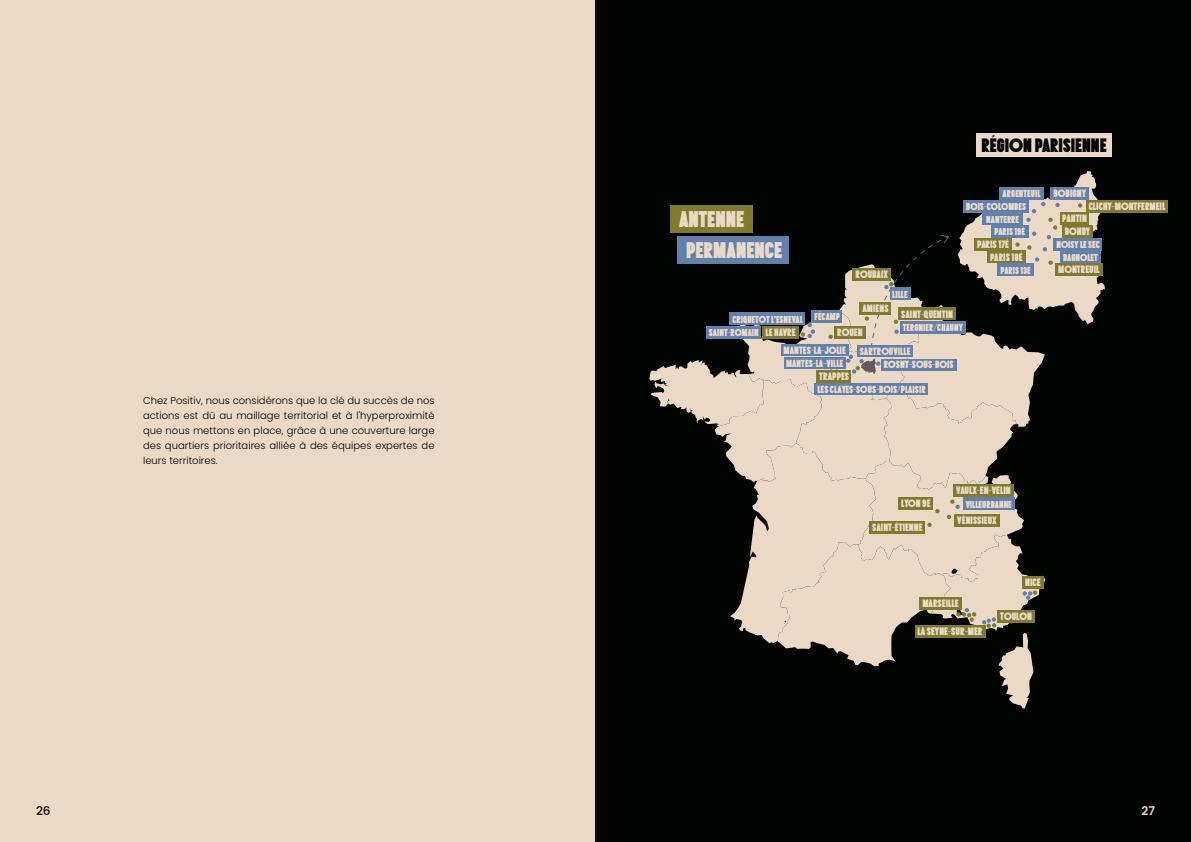
<style>
.page{position:relative;width:1191px;height:842px;background:#fff}
.page>*{position:absolute;margin:0;border:0;box-sizing:border-box;transform-origin:0 0}
.t1{font:22.7px "Tombstone Positiv";color:#ebd9c6}
.t2{font:19.4px "Tombstone Positiv";color:#010401}
.t3{font:500 12px "Poppins";color:#010401}
.t4{font:600 12px "Poppins";color:#ebd9c6}
.t5{font:10.7px/12.6px "Tombstone Positiv";color:#ebd9c6}
.t6{font:10.6px "Tombstone Positiv";color:#ebd9c6}
.t7{font:10.5px "Tombstone Positiv";color:#ebd9c6}
.t8{font:10.3px "Tombstone Positiv";color:#ebd9c6}
.t9{font:10.1px/12.7px "Tombstone Positiv";color:#ebd9c6}
.t10{font:300 10px/15px "Poppins";color:#010401;text-align:justify}
</style>
<div class="page">
<div style="left:0;top:0;width:595px;height:842px;background:#ebd9c6"></div>
<div style="left:595px;top:0;width:596px;height:842px;background:#010401"></div>
<div style="left:976px;top:133px;width:135px;height:23px;background:#ebd9c6"></div>
<div style="left:1086px;top:200px;width:82px;height:12px;background:#7e7b2e"></div>
<svg style="left:649px;top:171px;width:456px;height:538px"></svg>
<div style="left:914px;top:626px;width:71px;height:12px;background:#7e7b2e"></div>
<div style="left:919px;top:598px;width:43px;height:12px;background:#7e7b2e"></div>
<div style="left:997px;top:610px;width:37px;height:12px;background:#7e7b2e"></div>
<div style="left:1022px;top:576px;width:21px;height:12px;background:#7e7b2e"></div>
<div style="left:816px;top:370px;width:35px;height:12px;background:#7e7b2e"></div>
<div style="left:857px;top:345px;width:55px;height:12px;background:#6080ad"></div>
<div style="left:881px;top:359px;width:75px;height:12px;background:#6080ad"></div>
<div style="left:783px;top:357px;width:62px;height:12px;background:#6080ad"></div>
<div style="left:814px;top:383px;width:114px;height:12px;background:#6080ad"></div>
<div style="left:781px;top:344px;width:67px;height:12px;background:#6080ad"></div>
<p class="t10" style="left:143px;top:393px;width:293px">Chez Positiv, nous considérons que la clé du succès de nos actions est dû au maillage territorial et à l'hyperproximité que nous mettons en place, grâce à une couverture large des quartiers prioritaires alliée à des équipes expertes de leurs territoires.</p>
<p class="t3" style="left:36px;top:803px;width:16px">26</p>
<h2 class="t2" style="left:981px;top:135px;width:127px">RÉGION PARISIENNE</h2>
<p class="t9" style="left:1002px;top:187px;width:39px">ARGENTEUIL</p>
<p class="t5" style="left:1053px;top:187px;width:34px">BOBIGNY</p>
<p class="t5" style="left:1088px;top:200px;width:78px">CLICHY-MONTFERMEIL</p>
<p class="t5" style="left:1062px;top:212px;width:30px">PANTIN<br>BONDY</p>
<p class="t5" style="left:1058px;top:263px;width:43px">MONTREUIL</p>
<p class="t9" style="left:966px;top:200px;width:61px">BOIS-COLOMBES</p>
<h1 class="t1" style="left:679px;top:207px;width:67px">ANTENNE</h1>
<p class="t9" style="left:994px;top:213px;width:32px;text-indent:-8px">NANTERRE<br>PARIS 19È</p>
<p class="t5" style="left:977px;top:238px;width:33px">PARIS 17È</p>
<p class="t9" style="left:1056px;top:238px;width:45px">NOISY LE SEC</p>
<h1 class="t1" style="left:686px;top:238px;width:98px">PERMANENCE</h1>
<p class="t5" style="left:990px;top:251px;width:34px">PARIS 18È</p>
<p class="t9" style="left:1063px;top:251px;width:36px">BAGNOLET</p>
<p class="t9" style="left:1000px;top:264px;width:32px">PARIS 13È</p>
<p class="t5" style="left:855px;top:268px;width:34px">ROUBAIX</p>
<p class="t9" style="left:892px;top:288px;width:17px">LILLE</p>
<p class="t9" style="left:902px;top:321px;width:62px">TERGNIER/CHAUNY</p>
<p class="t5" style="left:862px;top:302px;width:28px">AMIENS</p>
<p class="t5" style="left:901px;top:308px;width:53px">SAINT-QUENTIN</p>
<p class="t9" style="left:709px;top:313px;width:95px;line-height:13.3px;text-indent:23px">CRIQUETOT L’ESNEVAL<br>SAINT-ROMAIN</p>
<p class="t9" style="left:814px;top:310px;width:27px">FÉCAMP</p>
<p class="t5" style="left:765px;top:326px;width:32px">LE HAVRE</p>
<p class="t5" style="left:837px;top:326px;width:27px">ROUEN</p>
<p class="t7" style="left:783px;top:345px;width:64px">MANTES-LA-JOLIE</p>
<p class="t6" style="left:859px;top:345px;width:52px">SARTROUVILLE</p>
<p class="t8" style="left:786px;top:357px;width:59px">MANTES-LA-VILLE</p>
<p class="t6" style="left:883px;top:359px;width:72px">ROSNY-SOUS-BOIS</p>
<p class="t8" style="left:817px;top:383px;width:110px">LES CLAYES-SOUS-BOIS/PLAISIR</p>
<p class="t5" style="left:819px;top:370px;width:31px">TRAPPES</p>
<p class="t5" style="left:901px;top:497px;width:31px">LYON 9È</p>
<p class="t5" style="left:872px;top:521px;width:52px">SAINT-ÉTIENNE</p>
<p class="t5" style="left:956px;top:484px;width:56px">VAULX-EN-VELIN</p>
<p class="t5" style="left:957px;top:514px;width:41px">VÉNISSIEUX</p>
<p class="t9" style="left:965px;top:498px;width:48px">VILLEURBANNE</p>
<p class="t5" style="left:922px;top:597px;width:38px">MARSEILLE</p>
<p class="t5" style="left:1025px;top:576px;width:17px">NICE</p>
<p class="t5" style="left:917px;top:625px;width:67px">LA SEYNE-SUR-MER</p>
<p class="t5" style="left:1000px;top:610px;width:33px">TOULON</p>
<p class="t4" style="left:1141px;top:803px;width:15px">27</p>
</div>
